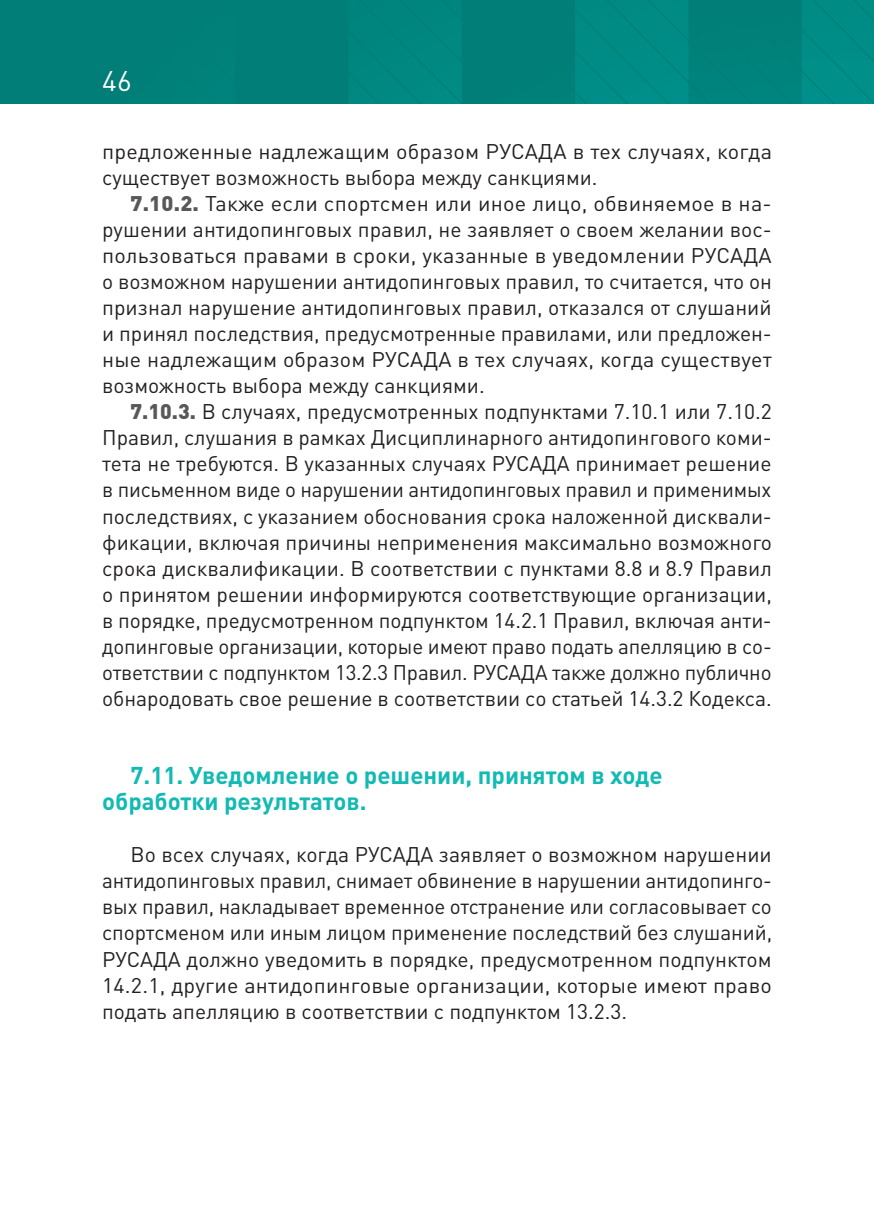
<style>
.page{position:relative;width:874px;height:1225px;background:#fff}
.page>*{position:absolute;margin:0;border:0;box-sizing:border-box;transform-origin:0 0}
.t1{font:28px "DIN Pro";color:#fff}
.t2{font:700 24px/26px "DIN Pro";color:#13bab3}
.t3{font:21px/26px "DIN Pro";color:#231f20;text-align:justify}
.s1{font-weight:900;color:#57585a}
</style>
<div class="page">
<img style="left:0;top:1px;width:856px;height:103px">
<div style="left:856px;top:1px;width:17px;height:103px;background:#008d87"></div>
<h1 class="t1" style="left:102px;top:62px;width:31px">46</h1>
<p class="t3" style="left:102px;top:137px;width:671px">предложенные надлежащим образом РУСАДА в тех случаях, когда существует возможность выбора между санкциями.</p>
<p class="t3" style="left:102px;top:189px;width:671px;text-indent:28px"><span class="s1">7.10.2.</span> Также если спортсмен или иное лицо, обвиняемое в на&shy;рушении антидопинговых правил, не заявляет о своем желании вос&shy;пользоваться правами в сроки, указанные в уведомлении РУСАДА о возможном нарушении антидопинговых правил, то считается, что он признал нарушение антидопинговых правил, отказался от слушаний и принял последствия, предусмотренные правилами, или предложен&shy;ные надлежащим образом РУСАДА в тех случаях, когда существует возможность выбора между санкциями.</p>
<p class="t3" style="left:102px;top:398px;width:671px;text-indent:28px"><span class="s1">7.10.3.</span> В случаях, предусмотренных подпунктами 7.10.1 или 7.10.2<br>Правил, слушания в рамках Дисциплинарного антидопингового коми&shy;тета не требуются. В указанных случаях РУСАДА принимает решение в письменном виде о нарушении антидопинговых правил и применимых последствиях, с указанием обоснования срока наложенной дисквали&shy;фикации, включая причины неприменения максимально возможного срока дисквалификации. В соответствии с пунктами 8.8 и 8.9 Правил о принятом решении информируются соответствующие организации, в порядке, предусмотренном подпунктом 14.2.1 Правил, включая анти&shy;допинговые организации, которые имеют право подать апелляцию в со&shy;ответствии с подпунктом 13.2.3 Правил. РУСАДА также должно публично обнародовать свое решение в соответствии со статьей 14.3.2 Кодекса.</p>
<p class="t2" style="left:102px;top:761px;width:561px;text-indent:28px">7.11. Уведомление о решении, принятом в ходе обработки результатов.</p>
<p class="t3" style="left:102px;top:841px;width:671px;text-indent:28px">Во всех случаях, когда РУСАДА заявляет о возможном нарушении антидопинговых правил, снимает обвинение в нарушении антидопинго&shy;вых правил, накладывает временное отстранение или согласовывает со спортсменом или иным лицом применение последствий без слушаний, РУСАДА должно уведомить в порядке, предусмотренном подпунктом 14.2.1, другие антидопинговые организации, которые имеют право подать апелляцию в соответствии с подпунктом 13.2.3.</p>
</div>
